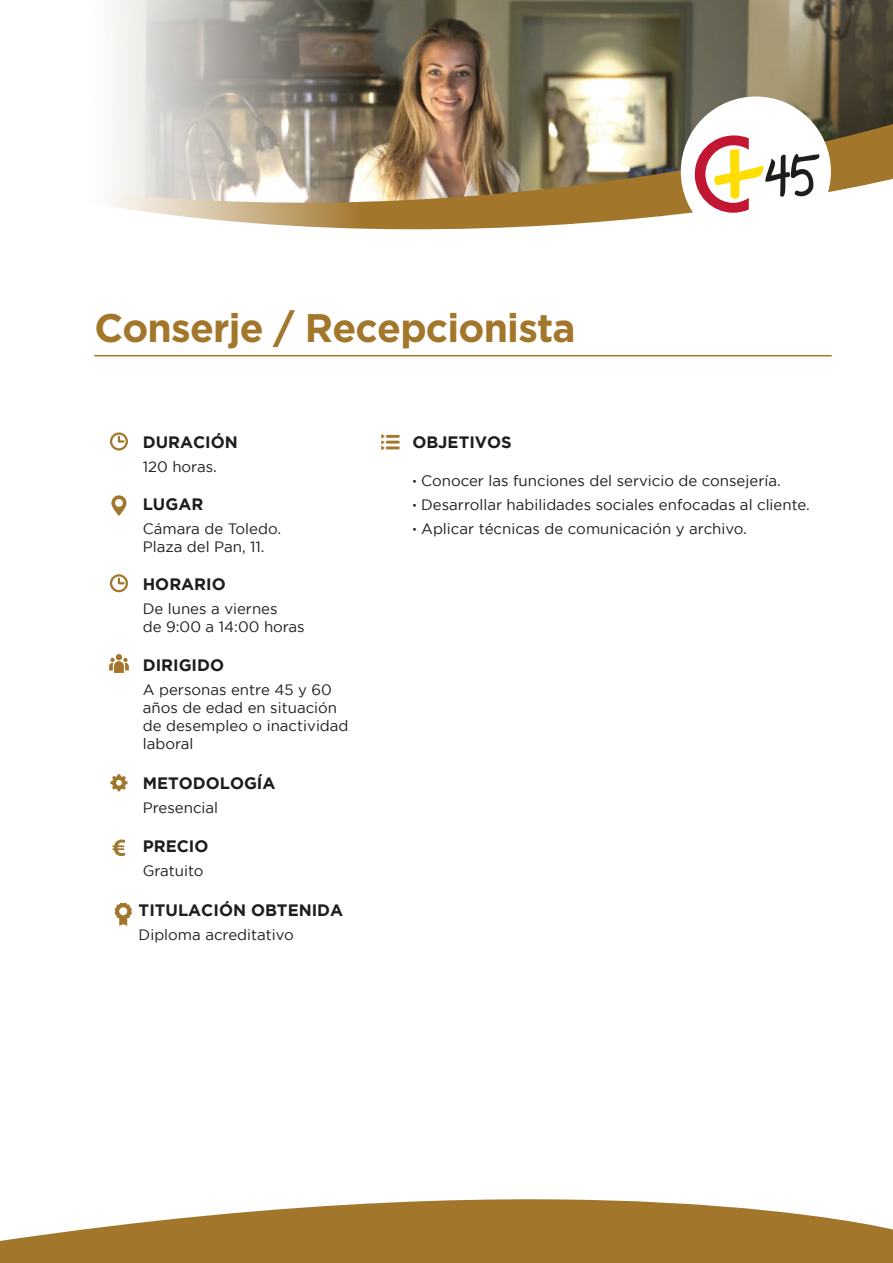
<style>
.page{position:relative;width:893px;height:1263px;background:#fff}
.page>*{position:absolute;margin:0;border:0;box-sizing:border-box;transform-origin:0 0}
.t1{font:700 39.9px "Gotham";letter-spacing:-.02em;color:#a2772b}
.t2{font:700 16.5px "Gotham";color:#1d1d1b}
.t3{font:15px/18px "Gotham";color:#1d1d1b}
.s1{font-weight:700}
</style>
<div class="page">
<svg style="left:114px;top:902px;width:18px;height:24px"></svg>
<div style="left:119px;top:907px;width:8px;height:8px;background:#fff;border-radius:50%"></div>
<svg style="left:0;top:1199px;width:893px;height:64px;fill:#a2762b"></svg>
<img style="left:416px;top:0;width:477px;height:230px">
<div style="left:681px;top:97px;width:150px;height:150px;background:#fff;border-radius:50%"></div>
<svg style="left:695px;top:135px;width:124px;height:78px"></svg>
<svg style="left:109px;top:0;width:307px;height:230px;background:#b0a799"></svg>
<svg style="left:110px;top:432px;width:18px;height:18px"></svg>
<svg style="left:110px;top:574px;width:18px;height:18px"></svg>
<hr style="left:94px;top:355px;width:738px;height:1px;background:#a2762b">
<svg style="left:109px;top:654px;width:20px;height:19px"></svg>
<svg style="left:381px;top:434px;width:19px;height:16px"></svg>
<svg style="left:113px;top:839px;width:12px;height:17px"></svg>
<svg style="left:110px;top:774px;width:18px;height:17px"></svg>
<svg style="left:111px;top:495px;width:15px;height:21px"></svg>
<h1 class="t1" style="left:94px;top:311px;width:483px">Conserje / Recepcionista</h1>
<p class="t2" style="left:143px;top:435px;width:97px">DURACIÓN</p>
<p class="t3" style="left:143px;top:459px;width:76px">120 horas.</p>
<p class="t2" style="left:143px;top:497px;width:62px">LUGAR</p>
<p class="t3" style="left:143px;top:520px;width:140px">Cámara de Toledo.<br>Plaza del Pan, 11.</p>
<p class="t2" style="left:143px;top:576px;width:85px">HORARIO</p>
<p class="t3" style="left:143px;top:600px;width:163px">De lunes a viernes<br>de 9:00 a 14:00 horas</p>
<p class="t2" style="left:143px;top:658px;width:83px">DIRIGIDO</p>
<p class="t3" style="left:143px;top:682px;width:207px">A personas entre 45 y 60 años de edad en situación de desempleo o inactividad laboral</p>
<p class="t2" style="left:143px;top:776px;width:134px">METODOLOGÍA</p>
<p class="t3" style="left:143px;top:799px;width:77px">Presencial</p>
<p class="t2" style="left:143px;top:839px;width:67px">PRECIO</p>
<p class="t3" style="left:143px;top:863px;width:62px">Gratuito</p>
<p class="t2" style="left:139px;top:903px;width:206px">TITULACIÓN OBTENIDA</p>
<p class="t3" style="left:139px;top:927px;width:157px">Diploma acreditativo</p>
<p class="t2" style="left:412px;top:435px;width:101px">OBJETIVOS</p>
<p class="t3" style="left:412px;top:469px;width:399px;line-height:24px"><span class="s1">·</span> Conocer las funciones del servicio de consejería.<br><span class="s1">·</span> Desarrollar habilidades sociales enfocadas al cliente. <span class="s1">·</span> Aplicar técnicas de comunicación y archivo.</p>
</div>
